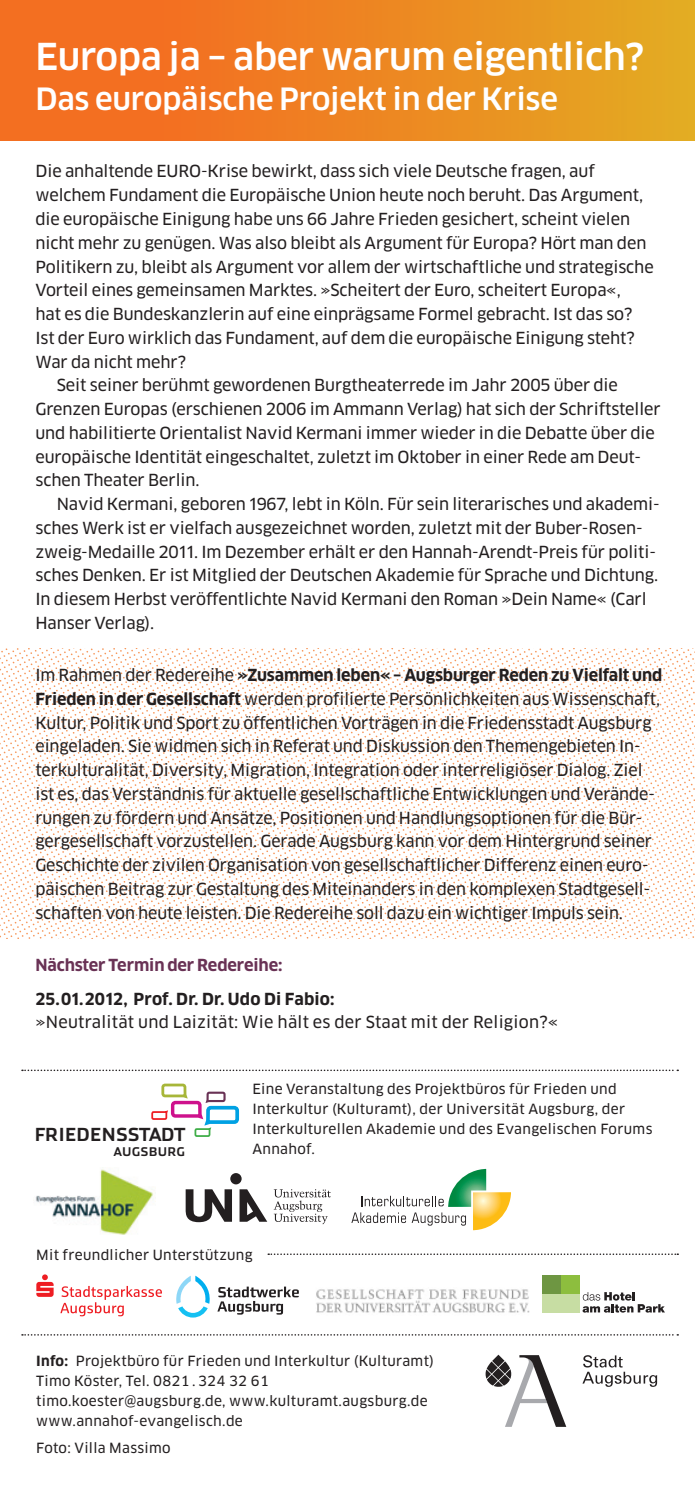
<style>
.page{position:relative;width:695px;height:1489px;background:#fff}
.page>*{position:absolute;margin:0;border:0;box-sizing:border-box;transform-origin:0 0}
.Ü2{font:500 36.25px "Clan LF";letter-spacing:-.01em;color:#fff}
.Ü2-2{font:500 30px "Clan LF";letter-spacing:-.01em;color:#fff}
.t1{font:700 18px "Stainless";letter-spacing:.04em;color:#231f20}
.FT{font:16.25px/23.8px "Clan LF News";letter-spacing:-.005em;color:#231f20}
.FT_Einzug_4_4_mm{font:16.25px "Clan LF News";letter-spacing:.015em;color:#231f20}
.FT_Einzug_4_4_mm-2{font:700 16.25px "Clan";letter-spacing:.015em;color:#231f20}
.FT_Einzug_4_4_mm-3{font:700 16.25px "Clan";letter-spacing:-.005em;color:#693255}
.Anhang_normal{font:13.75px/20px "Clan News";letter-spacing:.025em;color:#231f20}
.t2{font:700 12px "Stainless";letter-spacing:.07em;color:#231f20}
.s1{font-family:"Clan LF";font-weight:700}
.s2{font-family:"Clan LF"}
.s3{font-family:"Clan OSF";font-weight:700}
</style>
<div class="page">
<div style="left:0;top:0;width:694px;height:140px;background:linear-gradient(to right,#f66421,#e4a823)"></div>
<svg style="left:0;top:931px;width:694px;height:7px"></svg>
<svg style="left:0;top:924px;width:694px;height:7px"></svg>
<svg style="left:1px;top:918px;width:691px;height:6px"></svg>
<svg style="left:0;top:911px;width:694px;height:7px"></svg>
<svg style="left:1px;top:904px;width:692px;height:7px"></svg>
<svg style="left:0;top:897px;width:694px;height:7px"></svg>
<svg style="left:0;top:890px;width:694px;height:7px"></svg>
<svg style="left:0;top:884px;width:694px;height:6px"></svg>
<svg style="left:2px;top:877px;width:691px;height:7px"></svg>
<svg style="left:0;top:870px;width:694px;height:7px"></svg>
<svg style="left:0;top:863px;width:694px;height:7px"></svg>
<svg style="left:0;top:857px;width:694px;height:6px"></svg>
<svg style="left:0;top:850px;width:694px;height:7px"></svg>
<svg style="left:1px;top:843px;width:691px;height:7px"></svg>
<svg style="left:0;top:836px;width:694px;height:7px"></svg>
<svg style="left:0;top:829px;width:694px;height:7px"></svg>
<svg style="left:0;top:823px;width:694px;height:6px"></svg>
<svg style="left:0;top:816px;width:694px;height:7px"></svg>
<svg style="left:0;top:809px;width:694px;height:7px"></svg>
<svg style="left:2px;top:802px;width:691px;height:7px"></svg>
<svg style="left:0;top:796px;width:694px;height:6px"></svg>
<svg style="left:0;top:789px;width:694px;height:7px"></svg>
<svg style="left:0;top:782px;width:694px;height:7px"></svg>
<svg style="left:0;top:775px;width:694px;height:7px"></svg>
<svg style="left:2px;top:768px;width:691px;height:7px"></svg>
<svg style="left:0;top:762px;width:694px;height:6px"></svg>
<svg style="left:0;top:755px;width:694px;height:7px"></svg>
<svg style="left:0;top:748px;width:694px;height:7px"></svg>
<svg style="left:0;top:741px;width:694px;height:7px"></svg>
<svg style="left:1px;top:735px;width:691px;height:6px"></svg>
<svg style="left:0;top:728px;width:694px;height:7px"></svg>
<svg style="left:0;top:721px;width:694px;height:7px"></svg>
<svg style="left:0;top:714px;width:694px;height:7px"></svg>
<svg style="left:1px;top:707px;width:692px;height:7px"></svg>
<svg style="left:0;top:648px;width:694px;height:59px"></svg>
<svg style="left:582px;top:1355px;width:75px;height:31px"></svg>
<svg style="left:485px;top:1354px;width:81px;height:72px"></svg>
<svg style="left:151px;top:1083px;width:88px;height:54px"></svg>
<svg style="left:36px;top:1274px;width:18px;height:22px"></svg>
<svg style="left:60px;top:1285px;width:102px;height:31px"></svg>
<svg style="left:176px;top:1275px;width:34px;height:42px"></svg>
<svg style="left:217px;top:1286px;width:82px;height:28px"></svg>
<svg style="left:268px;top:1253px;width:410px;height:1px"></svg>
<svg style="left:22px;top:1069px;width:656px;height:2px"></svg>
<svg style="left:22px;top:1334px;width:656px;height:1px"></svg>
<svg style="left:274px;top:1189px;width:57px;height:35px"></svg>
<svg style="left:186px;top:1173px;width:81px;height:49px"></svg>
<svg style="left:351px;top:1168px;width:160px;height:63px"></svg>
<img style="left:35px;top:1169px;width:121px;height:66px">
<img style="left:316px;top:1289px;width:213px;height:24px">
<div style="left:542px;top:1275px;width:18px;height:18px;background:#6e9642"></div>
<div style="left:561px;top:1275px;width:18px;height:18px;background:#8dbe3e"></div>
<div style="left:542px;top:1294px;width:18px;height:18px;background:#c7dda3"></div>
<div style="left:561px;top:1294px;width:18px;height:18px;background:#c7dda3"></div>
<svg style="left:582px;top:1292px;width:82px;height:20px"></svg>
<p class="Ü2" style="left:35px;top:37px;width:610px">Europa ja – aber warum eigentlich?</p>
<p class="Ü2-2" style="left:35px;top:82px;width:524px">Das europäische Projekt in der Krise</p>
<p class="FT" style="left:35px;top:160px;width:619px">Die anhaltende EURO-Krise bewirkt, dass sich viele Deutsche fragen, auf welchem Fundament die Europäische Union heute noch beruht. Das Argument, die europäische Einigung habe uns 66 Jahre Frieden gesichert, scheint vielen nicht mehr zu genügen. Was also bleibt als Argument für Europa? Hört man den Politikern zu, bleibt als Argument vor allem der wirtschaftliche und strategische Vorteil eines gemeinsamen Marktes. »Scheitert der Euro, scheitert Europa«,<br>hat es die Bundeskanzlerin auf eine einprägsame Formel gebracht. Ist das so?<br>Ist der Euro wirklich das Fundament, auf dem die europäische Einigung steht?<br>War da nicht mehr?</p>
<p class="FT" style="left:35px;top:373px;width:626px;text-indent:21px">Seit seiner berühmt gewordenen Burgtheaterrede im Jahr 2005 über die Grenzen Europas (erschienen 2006 im Ammann Verlag) hat sich der Schriftsteller und habilitierte Orientalist Navid Kermani immer wieder in die Debatte über die europäische Identität eingeschaltet, zuletzt im Oktober in einer Rede am Deut&shy;schen Theater Berlin.</p>
<p class="FT" style="left:35px;top:492px;width:625px;text-indent:21px">Navid Kermani, geboren 1967, lebt in Köln. Für sein literarisches und akademi&shy;sches Werk ist er vielfach ausgezeichnet worden, zuletzt mit der Buber-Rosen&shy;zweig-Medaille 2011. Im Dezember erhält er den Hannah-Arendt-Preis für politi&shy;sches Denken. Er ist Mitglied der Deutschen Akademie für Sprache und Dichtung.<br>In diesem Herbst veröffentlichte Navid Kermani den Roman »Dein Name« (Carl Hanser Verlag).</p>
<p class="FT" style="left:35px;top:663px;width:628px">Im Rahmen der Redereihe <span class="s1">»Zusammen leben« – Augsburger Reden zu Vielfalt und Frieden in der Gesellschaft</span> werden profilierte Persönlichkeiten aus Wissenschaft, Kultur, Politik und Sport zu öffentlichen Vorträgen in die Friedensstadt Augsburg eingeladen. Sie widmen sich in Referat und Diskussion den Themengebieten In&shy;terkulturalität, Diversity, Migration, Integration oder interreligiöser Dialog. Ziel ist es, das Verständnis für aktuelle gesellschaftliche Entwicklungen und Verände&shy;rungen zu fördern und Ansätze, Positionen und Handlungsoptionen für die Bür&shy;gergesellschaft vorzustellen. Gerade Augsburg kann vor dem Hintergrund seiner Geschichte der zivilen Organisation von gesellschaftlicher Differenz einen euro&shy;päischen Beitrag zur Gestaltung des Miteinanders in den komplexen Stadtgesell&shy;schaften von heute leisten. Die Redereihe soll dazu ein wichtiger Impuls sein.</p>
<p class="FT_Einzug_4_4_mm-3" style="left:35px;top:955px;width:248px">Nächster Termin der Redereihe:</p>
<p class="FT_Einzug_4_4_mm-2" style="left:35px;top:990px;width:300px"><span class="s2">25.01.2012</span>, Prof. Dr. Dr. Udo Di Fabio:</p>
<p class="FT_Einzug_4_4_mm" style="left:35px;top:1012px;width:524px">»Neutralität und Laizität: Wie hält es der Staat mit der Religion?«</p>
<p class="t1" style="left:35px;top:1123px;width:152px">FRIEDENSSTADT</p>
<p class="t2" style="left:113px;top:1144px;width:73px">AUGSBURG</p>
<p class="Anhang_normal" style="left:252px;top:1079px;width:401px">Eine Veranstaltung des Projektbüros für Frieden und Interkultur (Kulturamt), der Universität Augsburg, der Interkulturellen Akademie und des Evangelischen Forums Annahof.</p>
<p class="Anhang_normal" style="left:36px;top:1244px;width:218px">Mit freundlicher Unterstützung</p>
<p class="Anhang_normal" style="left:36px;top:1351px;width:399px"><span class="s3">Info:</span> Projektbüro für Frieden und Interkultur (Kulturamt)<br>Timo Köster, Tel. 0821 . 324 32 61</p>
<p class="Anhang_normal" style="left:36px;top:1391px;width:393px">timo.koester@augsburg.de, www.kulturamt.augsburg.de</p>
<p class="Anhang_normal" style="left:36px;top:1411px;width:208px">www.annahof-evangelisch.de</p>
<p class="Anhang_normal" style="left:36px;top:1438px;width:136px">Foto: Villa Massimo</p>
</div>
